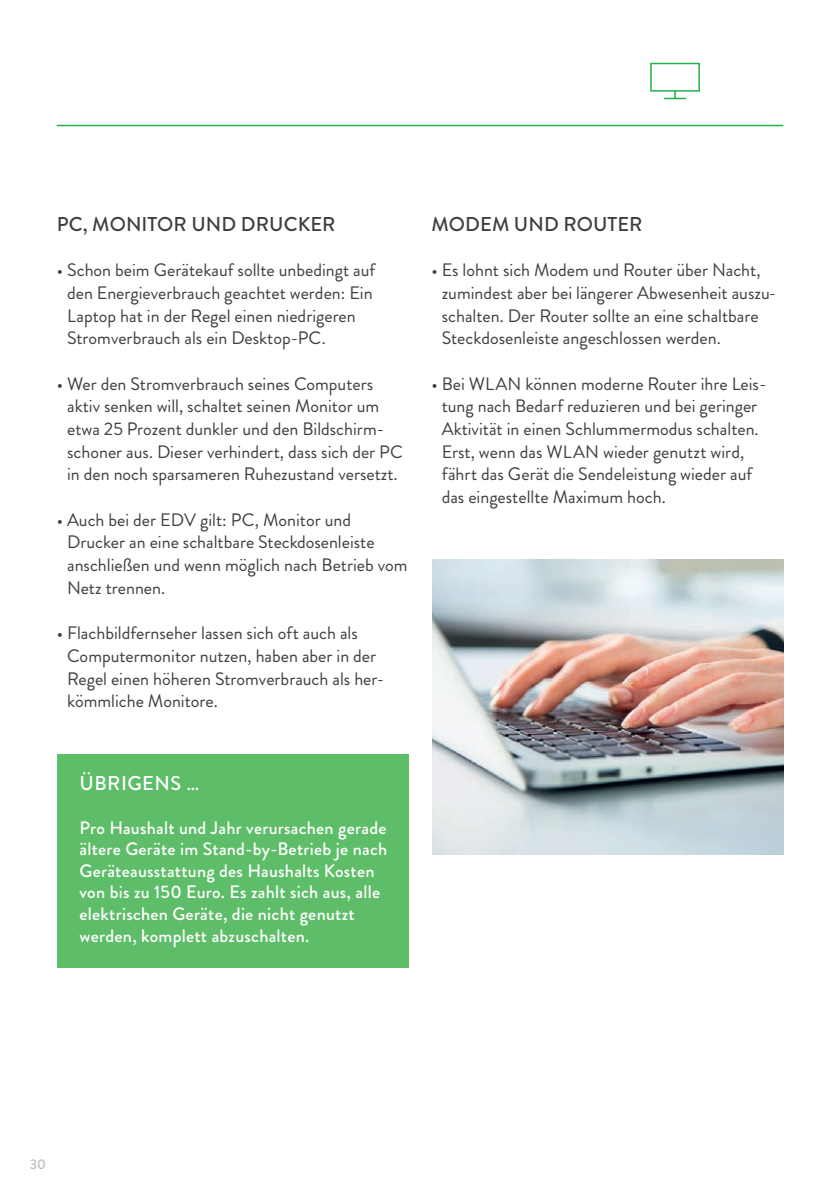
<style>
.page{position:relative;width:840px;height:1191px;background:#fff}
.page>*{position:absolute;margin:0;border:0;box-sizing:border-box;transform-origin:0 0}
.ParaStyle01-Leading{font:500 20px "Brandon Grotesque";letter-spacing:.005em;color:#3e3e3f}
.ParaStyle01-Leading-2{font:500 20px "Brandon Grotesque";letter-spacing:.02em;color:#fff}
.ParaStyle03-Leading{font:18px/22.6px "Brandon Grotesque";color:#3e3e3f}
.ParaStyle01-Leading-3{font:500 18px/21.6px "Brandon Grotesque";letter-spacing:.015em;color:#fff}
.t1{font:500 14px "Brandon Grotesque";color:#bcbdc0}
</style>
<div class="page">
<img style="left:432px;top:560px;width:351px;height:294px">
<div style="left:57px;top:754px;width:351px;height:213px;background:#5ebd68"></div>
<hr style="left:57px;top:125px;width:725px;height:1px;background:#23b24b">
<svg style="left:650px;top:62px;width:50px;height:38px"></svg>
<p class="ParaStyle01-Leading" style="left:57px;top:210px;width:280px">PC, MONITOR UND DRUCKER</p>
<p class="ParaStyle03-Leading" style="left:67px;top:259px;width:309px;text-indent:-10px">• Schon beim Gerätekauf sollte unbedingt auf den Energieverbrauch geachtet werden: Ein Laptop hat in der Regel einen niedrigeren Stromverbrauch als ein Desktop-PC.</p>
<p class="ParaStyle03-Leading" style="left:67px;top:372px;width:337px;text-indent:-10px">• Wer den Stromverbrauch seines Computers aktiv senken will, schaltet seinen Monitor um etwa 25 Prozent dunkler und den Bildschirm&shy;schoner aus. Dieser verhindert, dass sich der PC in den noch sparsameren Ruhezustand versetzt.</p>
<p class="ParaStyle03-Leading" style="left:67px;top:508px;width:342px;text-indent:-10px">• Auch bei der EDV gilt: PC, Monitor und Drucker an eine schaltbare Steckdosenleiste anschließen und wenn möglich nach Betrieb vom Netz trennen.</p>
<p class="ParaStyle03-Leading" style="left:67px;top:622px;width:318px;text-indent:-10px">• Flachbildfernseher lassen sich oft auch als Computermonitor nutzen, haben aber in der Regel einen höheren Stromverbrauch als her&shy;kömmliche Monitore.</p>
<p class="ParaStyle01-Leading-2" style="left:80px;top:769px;width:121px">ÜBRIGENS …</p>
<p class="ParaStyle01-Leading-3" style="left:80px;top:817px;width:309px">Pro Haushalt und Jahr verursachen gerade ältere Geräte im Stand-by-Betrieb je nach Geräteausstattung des Haushalts Kosten von bis zu 150 Euro. Es zahlt sich aus, alle elektrischen Geräte, die nicht genutzt werden, komplett abzuschalten.</p>
<p class="ParaStyle01-Leading" style="left:431px;top:210px;width:212px">MODEM UND ROUTER</p>
<p class="ParaStyle03-Leading" style="left:441px;top:259px;width:336px;text-indent:-10px">• Es lohnt sich Modem und Router über Nacht, zumindest aber bei längerer Abwesenheit auszu&shy;schalten. Der Router sollte an eine schaltbare Steckdosenleiste angeschlossen werden.</p>
<p class="ParaStyle03-Leading" style="left:441px;top:372px;width:326px;text-indent:-10px">• Bei WLAN können moderne Router ihre Leis&shy;tung nach Bedarf reduzieren und bei geringer Aktivität in einen Schlummermodus schalten.<br>Erst, wenn das WLAN wieder genutzt wird, fährt das Gerät die Sendeleistung wieder auf das eingestellte Maximum hoch.</p>
<p class="t1" style="left:30px;top:1154px;width:18px">30</p>
</div>
